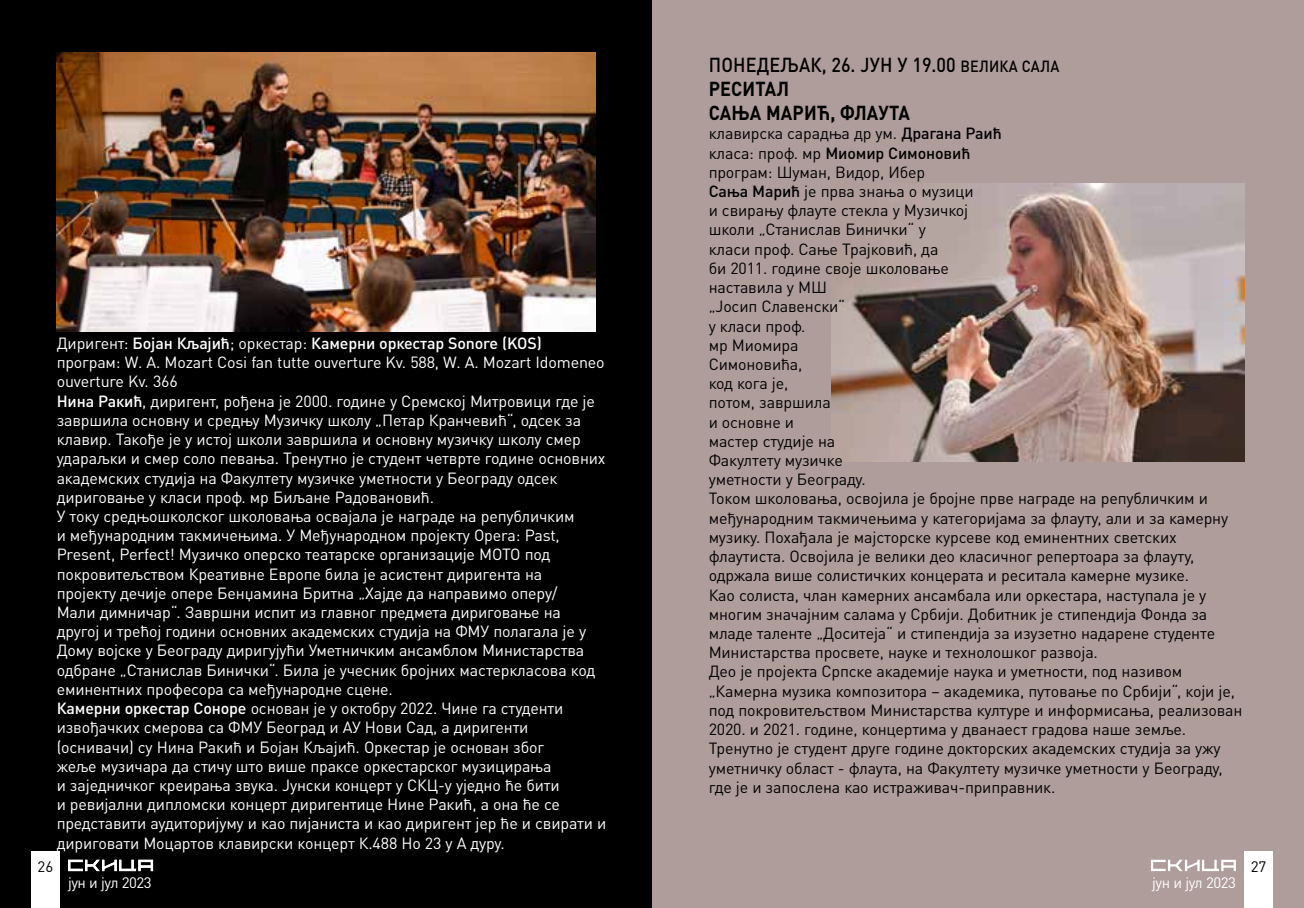
<style>
.page{position:relative;width:1304px;height:908px;background:#fff}
.page>*{position:absolute;margin:0;border:0;box-sizing:border-box;transform-origin:0 0}
.t1{font:700 20px/24px "DIN Pro";letter-spacing:.105em;color:#000;scale:.9 1}
.t2{font:16px/19.2px "DIN Pro";letter-spacing:-.01em;color:#fff}
.t3{font:16px/19.2px "DIN Pro";letter-spacing:-.01em;color:#000}
.t4{font:15px "DIN Pro";letter-spacing:-.03em;color:#fff}
.t5{font:15px "DIN Pro";color:#000}
.s1{font-weight:500}
.s2{font-weight:500;font-size:16px}
</style>
<div class="page">
<div style="left:652px;top:0;width:652px;height:907px;background:#af9d9b"></div>
<img style="left:832px;top:183px;width:412px;height:278px">
<div style="left:0;top:0;width:652px;height:907px;background:#000"></div>
<img style="left:57px;top:53px;width:538px;height:278px">
<div style="left:31px;top:850px;width:29px;height:57px;background:#fff"></div>
<svg style="left:68px;top:859px;width:85px;height:11px"></svg>
<div style="left:1244px;top:850px;width:29px;height:57px;background:#fff"></div>
<svg style="left:1151px;top:859px;width:85px;height:11px"></svg>
<p class="t2" style="left:57px;top:332px;width:551px">Диригент: <span class="s1">Бојан Кљајић</span>; оркестар: <span class="s1">Камерни оркестар Sonore (KOS) </span>програм: W. A. Mozart Cosi fan tutte ouverture Kv. 588, W. A. Mozart Idomeneo ouverture Kv. 366<br><span class="s1">Н ина Ракић</span>, диригент, рођена je 2000. године у Сремској Митровици где је завршила основну и средњу Музичку школу „Петар Кранчевић“, одсек за клавир. Такође је у истој школи завршила и основну музичку школу смер удараљки и смер соло певања. Тренутно је студент четврте године основних академских студија на Факултету музичке уметности у Београду одсек дириговање у класи проф. мр Биљане Радовановић.<br>У току средњошколског школовања освајала је награде на републичким<br>и међународним такмичењима. У Међународном пројекту Opera: Past, Present, Perfect! Музичко оперско театарске организације МОТО под покровитељством Креативне Европе била је асистент диригента на<br>пројекту дечије опере Бенџамина Бритна „Хајде да направимо оперу/<br>Мали димничар“. Завршни испит из главног предмета дириговање на другој и трећој години основних академских студија на ФМУ полагала је у Дому војске у Београду диригујући Уметничким ансамблом Министарства одбране „Станислав Бинички“. Била је учесник бројних мастеркласова код еминентних професора са међународне сцене.<br><span class="s1">Камерни оркестар Соноре</span> основан је у октобру 2022. Чине га студенти извођачких смерова са ФМУ Београд и АУ Нови Сад, а диригенти (оснивачи) су Нина Ракић и Бојан Кљајић. Оркестар је основан због<br>жеље музичара да стичу што више праксе оркестарског музицирања<br>и заједничког креирања звука. Јунски концерт у СКЦ-у уједно ће бити<br>и ревијални дипломски концерт диригентице Нине Ракић, а она ће се представити аудиторијуму и као пијаниста и као диригент јер ће и свирати и дириговати Моцартов клавирски концерт К.488 Но 23 у А дуру.</p>
<p class="t1" style="left:709px;top:50px;width:391px"><span class="s1">понедељак, 26. јун у 19.00</span> <span class="s2">велика сала<br></span>Реситал<br>Сања Марић , флаута</p>
<p class="t3" style="left:709px;top:122px;width:535px">клавирска сарадња др ум. <span class="s1">Драгана Раић<br></span>класа: проф. мр <span class="s1">М иомир Симоновић<br></span>програм: Шуман, Видор, Ибер<br><span class="s1">Сања Марић</span> је прва знања о музици<br>и свирању флауте стекла у Музичкој<br>школи „Станислав Бинички“ у<br>класи проф. Сање Трајковић, да<br>би 2011. године своје школовање<br>наставила у МШ<br>„Јосип Славенски“<br>у класи проф.<br>мр Миомира<br>Симоновића,<br>код кога је,<br>потом, завршила<br>и основне и<br>мастер студије на<br>Факултету музичке<br>уметности у Београду.<br>Током школовања, освојила је бројне прве награде на републичким и међународним такмичењима у категоријама за флауту, али и за камерну музику. Похађала је мајсторске курсеве код еминентних светских флаутиста. Освојила је велики део класичног репертоара за флауту, одржала више солистичких концерата и реситала камерне музике.<br>Као солиста, члан камерних ансамбала или оркестара, наступала је у многим значајним салама у Србији. Добитник је стипендија Фонда за младе таленте „Доситеја“ и стипендија за изузетно надарене студенте Министарства просвете, науке и технолошког развоја.<br>Део је пројекта Српске академије наука и уметности, под називом „Камерна музика композитора – академика, путовање по Србији“, који је, под покровитељством Министарства културе и информисања, реализован 2020. и 2021. године, концертима у дванаест градова наше земље.<br>Тренутно је студент друге године докторских академских студија за ужу уметничку област - флаута, на Факултету музичке уметности у Београду, где је и запослена као истраживач-приправник.</p>
<p class="t5" style="left:38px;top:853px;width:17px">26</p>
<p class="t5" style="left:1251px;top:853px;width:17px">27</p>
<p class="t4" style="left:68px;top:870px;width:85px">јун и јул 2023</p>
<p class="t4" style="left:1152px;top:870px;width:85px">јун и јул 2023</p>
</div>
